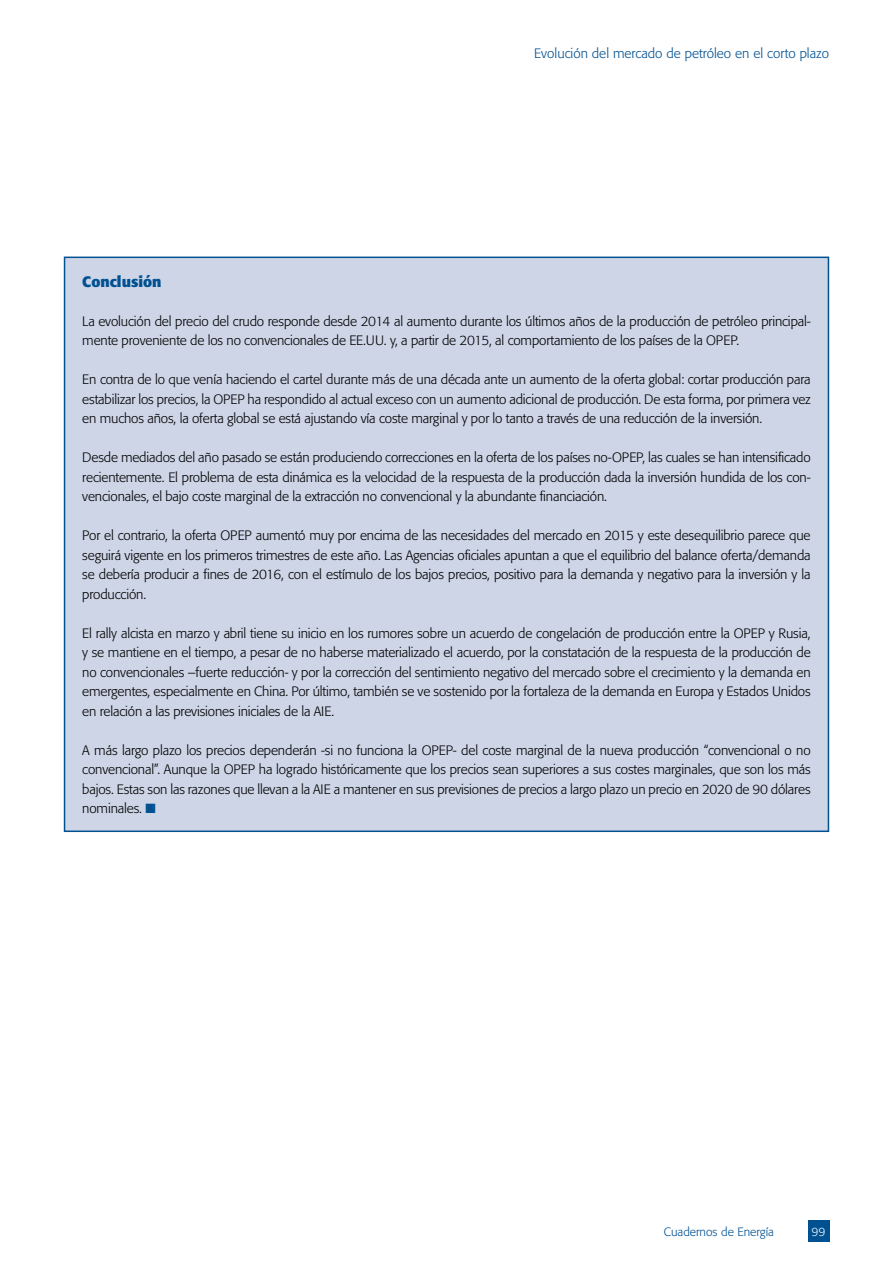
<style>
.page{position:relative;width:893px;height:1263px;background:#fff}
.page>*{position:absolute;margin:0;border:0;box-sizing:border-box;transform-origin:0 0}
.t1{font:700 15px "Formata";color:#005192}
.t2{font:300 13.5px/19.5px "Formata";letter-spacing:-.01em;color:#000;text-align:justify}
.t3{font:300 13.5px "Formata";color:#005192}
.t4{font:300 12px "Formata";color:#005192}
.t5{font:300 12px "Formata";color:#fff}
.s1{color:#005192}
</style>
<div class="page">
<div style="left:808px;top:1220px;width:21px;height:22px;background:#005192"></div>
<div style="left:65px;top:257px;width:763px;height:574px;background:#cdd5e7"></div>
<p class="t3" style="left:534px;top:46px;width:296px">Evolución del mercado de petróleo en el corto plazo</p>
<p class="t1" style="left:82px;top:272px;width:81px">Conclusión</p>
<p class="t2" style="left:82px;top:312px;width:730px">La evolución del precio del crudo responde desde 2014 al aumento durante los últimos años de la producción de petróleo principal&shy;mente proveniente de los no convencionales de EE.UU. y, a partir de 2015, al comportamiento de los países de la OPEP.</p>
<p class="t2" style="left:82px;top:370px;width:730px">En contra de lo que venía haciendo el cartel durante más de una década ante un aumento de la oferta global: cortar producción para estabilizar los precios, la OPEP ha respondido al actual exceso con un aumento adicional de producción. De esta forma, por primera vez en muchos años, la oferta global se está ajustando vía coste marginal y por lo tanto a través de una reducción de la inversión.</p>
<p class="t2" style="left:82px;top:448px;width:730px">Desde mediados del año pasado se están produciendo correcciones en la oferta de los países no-OPEP, las cuales se han intensificado recientemente. El problema de esta dinámica es la velocidad de la respuesta de la producción dada la inversión hundida de los con&shy;vencionales, el bajo coste marginal de la extracción no convencional y la abundante financiación.</p>
<p class="t2" style="left:82px;top:526px;width:730px">Por el contrario, la oferta OPEP aumentó muy por encima de las necesidades del mercado en 2015 y este desequilibrio parece que seguirá vigente en los primeros trimestres de este año. Las Agencias oficiales apuntan a que el equilibrio del balance oferta/demanda se debería producir a fines de 2016, con el estímulo de los bajos precios, positivo para la demanda y negativo para la inversión y la producción.</p>
<p class="t2" style="left:82px;top:624px;width:730px">El rally alcista en marzo y abril tiene su inicio en los rumores sobre un acuerdo de congelación de producción entre la OPEP y Rusia, y se mantiene en el tiempo, a pesar de no haberse materializado el acuerdo, por la constatación de la respuesta de la producción de no convencionales –fuerte reducción- y por la corrección del sentimiento negativo del mercado sobre el crecimiento y la demanda en emergentes, especialmente en China. Por último, también se ve sostenido por la fortaleza de la demanda en Europa y Estados Unidos en relación a las previsiones iniciales de la AIE.</p>
<p class="t2" style="left:82px;top:740px;width:730px">A más largo plazo los precios dependerán -si no funciona la OPEP- del coste marginal de la nueva producción “convencional o no convencional”. Aunque la OPEP ha logrado históricamente que los precios sean superiores a sus costes marginales, que son los más bajos. Estas son las razones que llevan a la AIE a mantener en sus previsiones de precios a largo plazo un precio en 2020 de 90 dólares nominales. <span class="s1">■</span></p>
<p class="t4" style="left:664px;top:1224px;width:112px">Cuadernos de Energía</p>
<p class="t5" style="left:812px;top:1224px;width:15px">99</p>
</div>
